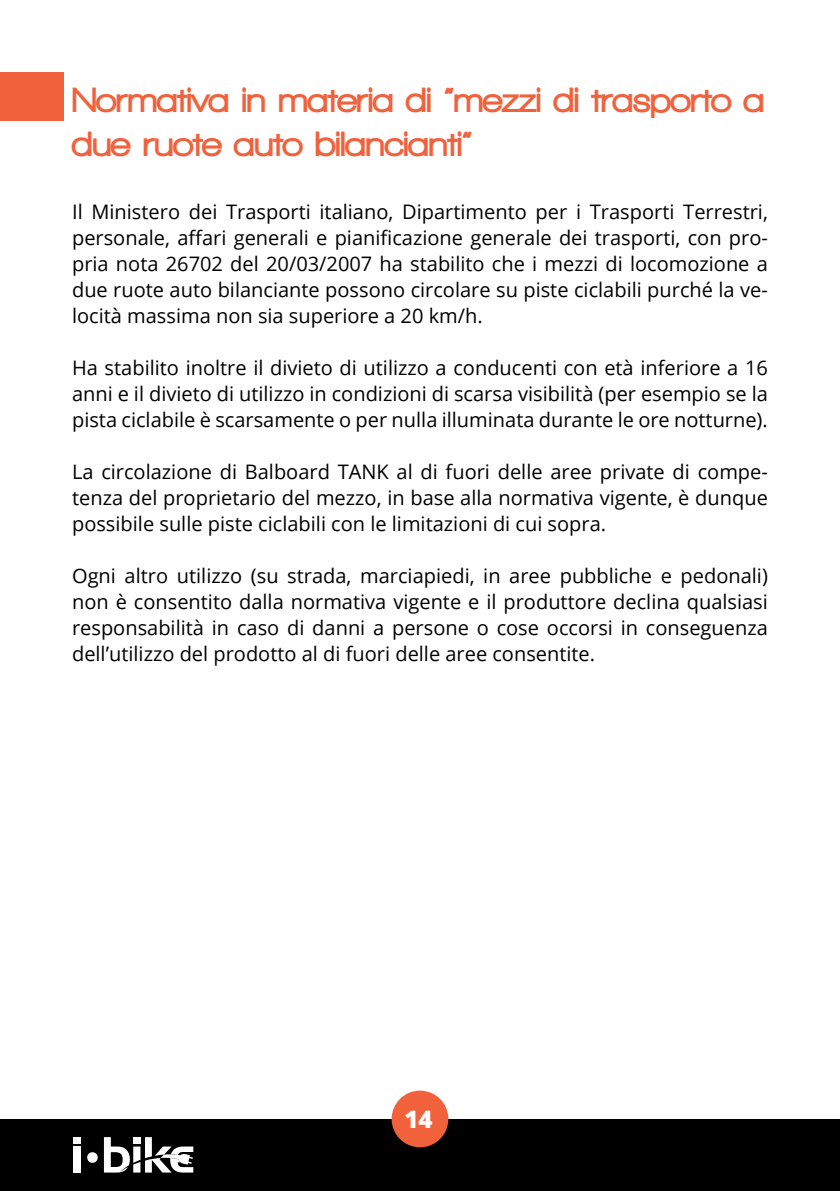
<style>
.page{position:relative;width:840px;height:1191px;background:#fff}
.page>*{position:absolute;margin:0;border:0;box-sizing:border-box;transform-origin:0 0}
.t1{font:900 36px/43.2px "Walkway";color:#f1613c}
.t2{font:800 24px "Open Sans";color:#fff}
.t3{font:20px/26px "Open Sans";color:#000;text-align:justify}
</style>
<div class="page">
<div style="left:0;top:1119px;width:839px;height:72px;background:#000"></div>
<div style="left:391px;top:1090px;width:57px;height:57px;background:#f1613c;border-radius:50%"></div>
<div style="left:0;top:72px;width:63px;height:48px;background:#f1613c"></div>
<svg style="left:87px;top:1152px;width:11px;height:11px"></svg>
<div style="left:74px;top:1137px;width:7px;height:6px;background:#fff"></div>
<div style="left:74px;top:1146px;width:7px;height:26px;background:#fff"></div>
<svg style="left:104px;top:1137px;width:89px;height:35px"></svg>
<h1 class="t1" style="left:72px;top:78px;width:693px">Normativa in materia di “mezzi di trasporto a due ruote auto bilancianti”</h1>
<p class="t3" style="left:72px;top:198px;width:697px">Il Ministero dei Trasporti italiano, Dipartimento per i Trasporti Terrestri, personale, affari generali e pianificazione generale dei trasporti, con pro&shy;pria nota 26702 del 20/03/2007 ha stabilito che i mezzi di locomozione a due ruote auto bilanciante possono circolare su piste ciclabili purché la ve&shy;locità massima non sia superiore a 20 km/h.</p>
<p class="t3" style="left:72px;top:354px;width:697px">Ha stabilito inoltre il divieto di utilizzo a conducenti con età inferiore a 16 anni e il divieto di utilizzo in condizioni di scarsa visibilità (per esempio se la pista ciclabile è scarsamente o per nulla illuminata durante le ore notturne).</p>
<p class="t3" style="left:72px;top:458px;width:697px">La circolazione di Balboard TANK al di fuori delle aree private di compe&shy;tenza del proprietario del mezzo, in base alla normativa vigente, è dunque possibile sulle piste ciclabili con le limitazioni di cui sopra.</p>
<p class="t3" style="left:72px;top:562px;width:697px">Ogni altro utilizzo (su strada, marciapiedi, in aree pubbliche e pedonali) non è consentito dalla normativa vigente e il produttore declina qualsiasi responsabilità in caso di danni a persone o cose occorsi in conseguenza dell’utilizzo del prodotto al di fuori delle aree consentite.</p>
<p class="t2" style="left:404px;top:1101px;width:30px">14</p>
</div>
